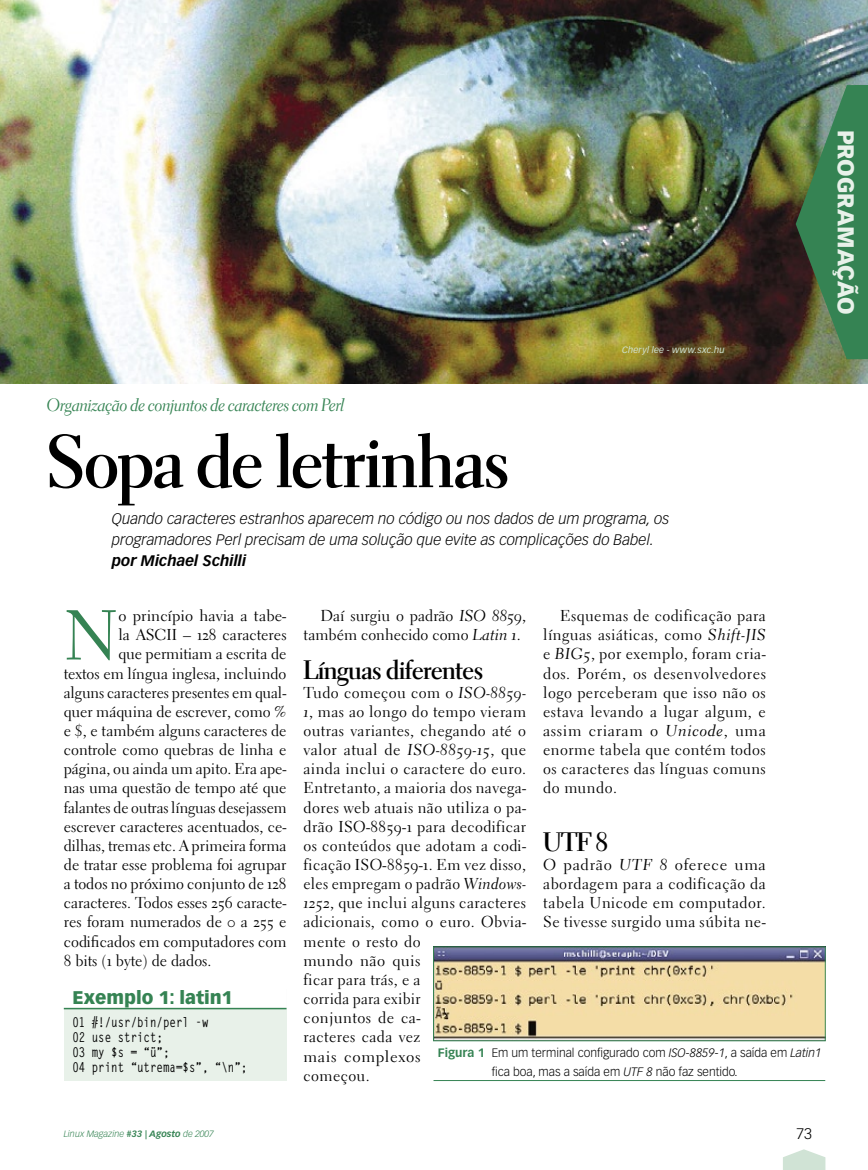
<style>
.page{position:relative;width:868px;height:1170px;background:#fff}
.page>*{position:absolute;margin:0;border:0;box-sizing:border-box;transform-origin:0 0}
.t1{font:75px "Electra LT Std Bold Display";color:#000}
.t2{font:70.2px "Electra LT Std";color:#358353}
.t3{font:27px "Electra LT Std Bold Display";color:#000}
.t4{font:900 22.5px "Vectora LT Std";letter-spacing:-.005em;color:#e8f1e9}
.t5{font:18px "Electra LT Std Cursive Display";color:#358353}
.t6{font:900 18px "Vectora LT Std";color:#358353}
.t7{font:15.75px/19.2px "Electra LT Std";color:#000}
.t8{font:15.75px/19.2px "Electra LT Std";letter-spacing:.025em;color:#000}
.t9{font:15.75px/19.2px "Electra LT Std";color:#000;text-align:justify;scale:1.04 1}
.t10{font:italic 300 15px/21px "Vectora LT Std";color:#000}
.t11{font:italic 700 15px "Vectora LT Std";color:#000}
.t12{font:300 15px "Vectora LT Std";color:#000}
.t13{font:700 13.5px/15px "Letter Gothic Std";color:#000;scale:.8 1}
.t14{font:300 12px/18.9px "Vectora LT Std";color:#000}
.t15{font:italic 300 9px "Vectora LT Std";color:#358353}
.t16{font:italic 9px "Vectora LT Std";letter-spacing:.02em;color:#d0e3d5}
.s1{font-family:"Electra LT Std Cursive"}
.s2{font-weight:700;color:#358353}
.s3{font-style:italic}
.s4{font-weight:700}
</style>
<div class="page">
<img style="left:0;top:0;width:867px;height:383px">
<svg style="left:783px;top:1149px;width:42px;height:20px"></svg>
<svg style="left:795px;top:85px;width:72px;height:274px;background:#45784d"></svg>
<div style="left:64px;top:989px;width:222px;height:91px;background:#e8f1e9"></div>
<div style="left:63px;top:983px;width:224px;height:24px;background:#fff"></div>
<hr style="left:64px;top:1007px;width:222px;height:2px;background:#358353">
<hr style="left:433px;top:1080px;width:392px;height:1px;background:#358353">
<img style="left:435px;top:948px;width:388px;height:90px">
<div style="left:433px;top:946px;width:392px;height:94px;border:1px solid #358353"></div>
<p class="t16" style="left:622px;top:345px;width:104px">Cheryl lee - www.sxc.hu</p>
<h3 class="t4" style="left:859px;top:129px;width:187px;rotate:90deg">PROGRAMAÇÃO</h3>
<p class="t5" style="left:47px;top:394px;width:299px">Organização de conjuntos de caracteres com Perl</p>
<h1 class="t1" style="left:47px;top:417px;width:464px">Sopa de letrinhas</h1>
<p class="t10" style="left:112px;top:508px;width:559px">Quando caracteres estranhos aparecem no código ou nos dados de um programa, os programadores Perl precisam de uma solução que evite as complicações do Babel.</p>
<p class="t11" style="left:112px;top:552px;width:136px">por Michael Schilli</p>
<h2 class="t2" style="left:64px;top:592px;width:56px">N</h2>
<p class="t7" style="left:118px;top:606px;width:169px">o princípio havia a tabe-</p>
<p class="t7" style="left:118px;top:625px;width:169px">la ASCII – 128 caracteres</p>
<p class="t7" style="left:118px;top:644px;width:169px">que permitiam a escrita de</p>
<p class="t7" style="left:64px;top:663px;width:224px">textos em língua inglesa, incluindo</p>
<p class="t7" style="left:64px;top:682px;width:224px">alguns caracteres presentes em qual-</p>
<p class="t7" style="left:64px;top:702px;width:224px">quer máquina de escrever, como <span class="s1">%</span></p>
<p class="t7" style="left:64px;top:721px;width:224px">e <span class="s1">$</span>, e também alguns caracteres de</p>
<p class="t7" style="left:64px;top:740px;width:224px">controle como quebras de linha e</p>
<p class="t7" style="left:64px;top:759px;width:224px">página, ou ainda um apito. Era ape-</p>
<p class="t7" style="left:64px;top:778px;width:224px">nas uma questão de tempo até que</p>
<p class="t7" style="left:64px;top:797px;width:224px">falantes de outras línguas desejassem</p>
<p class="t7" style="left:64px;top:816px;width:224px">escrever caracteres acentuados, ce-</p>
<p class="t7" style="left:64px;top:835px;width:224px">dilhas, tremas etc. A primeira forma</p>
<p class="t7" style="left:64px;top:855px;width:224px">de tratar esse problema foi agrupar</p>
<p class="t7" style="left:64px;top:874px;width:224px">a todos no próximo conjunto de 128</p>
<p class="t7" style="left:64px;top:893px;width:224px">caracteres. Todos esses 256 caracte-</p>
<p class="t7" style="left:64px;top:912px;width:224px">res foram numerados de 0 a 255 e</p>
<p class="t7" style="left:64px;top:931px;width:224px">codificados em computadores com</p>
<p class="t7" style="left:64px;top:950px;width:149px">8 bits (1 byte) de dados.</p>
<p class="t6" style="left:72px;top:985px;width:162px">Exemplo 1: latin1</p>
<p class="t13" style="left:72px;top:1014px;width:220px">01 #!/usr/bin/perl -w<br>02 use strict;<br>03 my $s = “ü”;<br>04 print “utrema=$s”, “\n”;</p>
<p class="t7" style="left:543px;top:606px;width:224px;text-align:justify;text-indent:17px">Esquemas de codificação para línguas asiáticas, como <span class="s1">Shift-JIS </span>e <span class="s1">BIG5</span>, por exemplo, foram cria&shy;dos. Porém, os desenvolvedores logo perceberam que isso não os estava levando a lugar algum, e assim criaram o <span class="s1">Unicode</span>, uma enorme tabela que contém todos os caracteres das línguas comuns do mundo.</p>
<h3 class="t3" style="left:543px;top:825px;width:66px">UTF 8</h3>
<p class="t9" style="left:543px;top:855px;width:215px">O padrão <span class="s1">UTF 8</span> oferece uma abordagem para a codificação da tabela Unicode em computador.<br>Se tivesse surgido uma súbita ne-</p>
<p class="t7" style="left:303px;top:606px;width:224px;text-indent:17px">Daí surgiu o padrão <span class="s1">ISO 8859</span>, também conhecido como <span class="s1">Latin 1</span>.</p>
<h3 class="t3" style="left:303px;top:653px;width:181px">Línguas diferentes</h3>
<p class="t8" style="left:303px;top:682px;width:224px">Tudo começou com o <span class="s1">ISO-8859-<br>1</span>, mas ao longo do tempo vieram outras variantes, chegando até o valor atual de <span class="s1">ISO-8859-15</span>, que ainda inclui o caractere do euro.<br>Entretanto, a maioria dos navega&shy;dores web atuais não utiliza o pa&shy;drão ISO-8859-1 para decodificar os conteúdos que adotam a codi&shy;ficação ISO-8859-1. Em vez disso, eles empregam o padrão <span class="s1">Windows-<br>1252</span>, que inclui alguns caracteres adicionais, como o euro. Obvia&shy;mente o resto do<br>mundo não quis<br>ficar para trás, e a<br>corrida para exibir<br>conjuntos de ca-<br>racteres cada vez<br>mais complexos<br>começou.</p>
<p class="t14" style="left:491px;top:1043px;width:331px;text-indent:-54px"><span class="s2">Figura 1</span> Em um terminal configurado com <span class="s3">ISO-8859-1</span>, a saída em <span class="s3">Latin1 </span>fica boa, mas a saída em <span class="s3">UTF 8</span> não faz sentido.</p>
<p class="t15" style="left:64px;top:1127px;width:151px">Linux Magazine <span class="s4">#33 | Agosto</span> de 2007</p>
<p class="t12" style="left:796px;top:1124px;width:17px">73</p>
</div>
